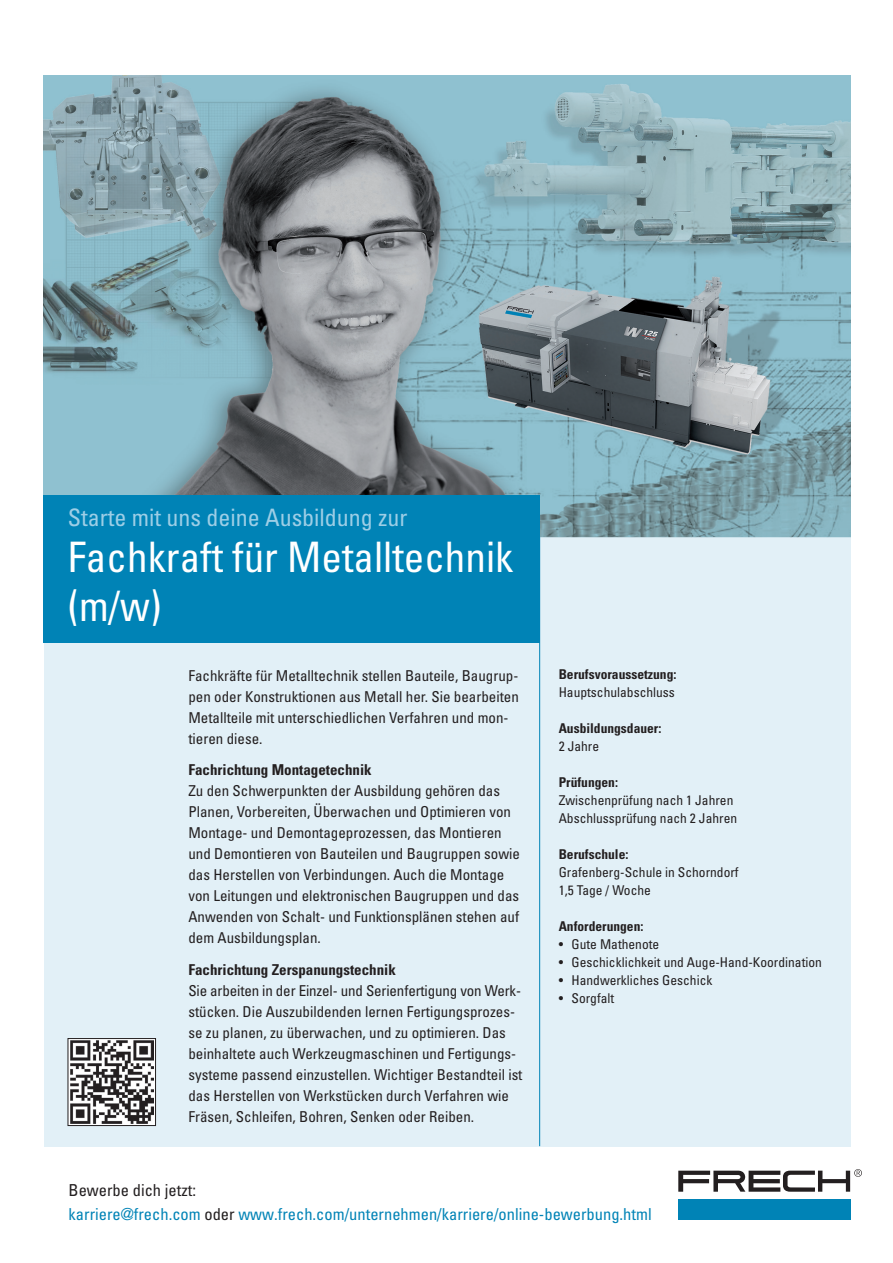
<style>
.page{position:relative;width:893px;height:1263px;background:#fff}
.page>*{position:absolute;margin:0;border:0;box-sizing:border-box;transform-origin:0 0}
.t1{font:condensed 42px/48.8px "Univers";color:#fff}
.t2{font:condensed 24px "Univers";color:#9dcee6}
.t3{font:condensed 16.5px/24px "Univers";color:#0083b6}
.t4{font:condensed 15px/21px "Univers";color:#231f20}
.t5{font:700 condensed 15px "Univers";color:#231f20}
.t6{font:condensed 13.5px/18px "Univers";color:#231f20}
.t7{font:700 condensed 13.5px "Univers";color:#231f20}
.s1{color:#231f20}
</style>
<div class="page">
<img style="left:44px;top:75px;width:806px;height:462px">
<div style="left:44px;top:537px;width:806px;height:609px;background:#e2f0f7"></div>
<div style="left:44px;top:495px;width:496px;height:147px;background:#0083b6"></div>
<div style="left:678px;top:1199px;width:172px;height:21px;background:#0083b6"></div>
<svg style="left:678px;top:1169px;width:184px;height:23px"></svg>
<svg style="left:67px;top:1038px;width:89px;height:88px"></svg>
<hr style="left:539px;top:537px;width:1px;height:609px;background:#0083b6">
<h2 class="t2" style="left:68px;top:502px;width:341px">Starte mit uns deine Ausbildung zur</h2>
<h1 class="t1" style="left:68px;top:531px;width:447px">Fachkraft für Metalltechnik (m/w)</h1>
<p class="t4" style="left:188px;top:664px;width:332px">Fachkräfte für Metalltechnik stellen Bauteile, Baugrup&shy;pen oder Konstruktionen aus Metall her. Sie bearbeiten Metallteile mit unterschiedlichen Verfahren und mon&shy;tieren diese.</p>
<p class="t5" style="left:188px;top:761px;width:185px">Fachrichtung Montagetechnik</p>
<p class="t4" style="left:188px;top:780px;width:333px">Zu den Schwerpunkten der Ausbildung gehören das Planen, Vorbereiten, Überwachen und Optimieren von Montage- und Demontageprozessen, das Montieren und Demontieren von Bauteilen und Baugruppen sowie das Herstellen von Verbindungen. Auch die Montage von Leitungen und elektronischen Baugruppen und das Anwenden von Schalt- und Funktionsplänen stehen auf dem Ausbildungsplan.</p>
<p class="t5" style="left:188px;top:960px;width:209px">Fachrichtung Zerspanungstechnik</p>
<p class="t4" style="left:188px;top:979px;width:336px">Sie arbeiten in der Einzel- und Serienfertigung von Werk&shy;stücken. Die Auszubildenden lernen Fertigungsprozes&shy;se zu planen, zu überwachen, und zu optimieren. Das beinhaltete auch Werkzeugmaschinen und Fertigungs&shy;systeme passend einzustellen. Wichtiger Bestandteil ist das Herstellen von Werkstücken durch Verfahren wie Fräsen, Schleifen, Bohren, Senken oder Reiben.</p>
<p class="t7" style="left:559px;top:666px;width:119px">Berufsvoraussetzung:</p>
<p class="t6" style="left:559px;top:683px;width:118px">Hauptschulabschluss</p>
<p class="t7" style="left:559px;top:720px;width:104px">Ausbildungsdauer:</p>
<p class="t6" style="left:559px;top:737px;width:42px">2 Jahre</p>
<p class="t7" style="left:559px;top:774px;width:61px">Prüfungen:</p>
<p class="t6" style="left:559px;top:791px;width:180px">Zwischenprüfung nach 1 Jahren<br>Abschlussprüfung nach 2 Jahren</p>
<p class="t7" style="left:559px;top:846px;width:71px">Berufschule:</p>
<p class="t6" style="left:559px;top:863px;width:181px">Grafenberg-Schule in Schorndorf<br>1,5 Tage / Woche</p>
<p class="t7" style="left:559px;top:918px;width:86px">Anforderungen:</p>
<p class="t6" style="left:559px;top:935px;width:102px">• Gute Mathenote</p>
<p class="t6" style="left:559px;top:953px;width:265px">• Geschicklichkeit und Auge-Hand-Koordination</p>
<p class="t6" style="left:559px;top:971px;width:155px">• Handwerkliches Geschick</p>
<p class="t6" style="left:559px;top:989px;width:57px">• Sorgfalt</p>
<p class="t3" style="left:69px;top:1178px;width:585px"><span class="s1">Bewerbe dich jetzt:<br></span>karriere@frech.com <span class="s1">oder</span> www.frech.com/unternehmen/karriere/online-bewerbung.html</p>
</div>
